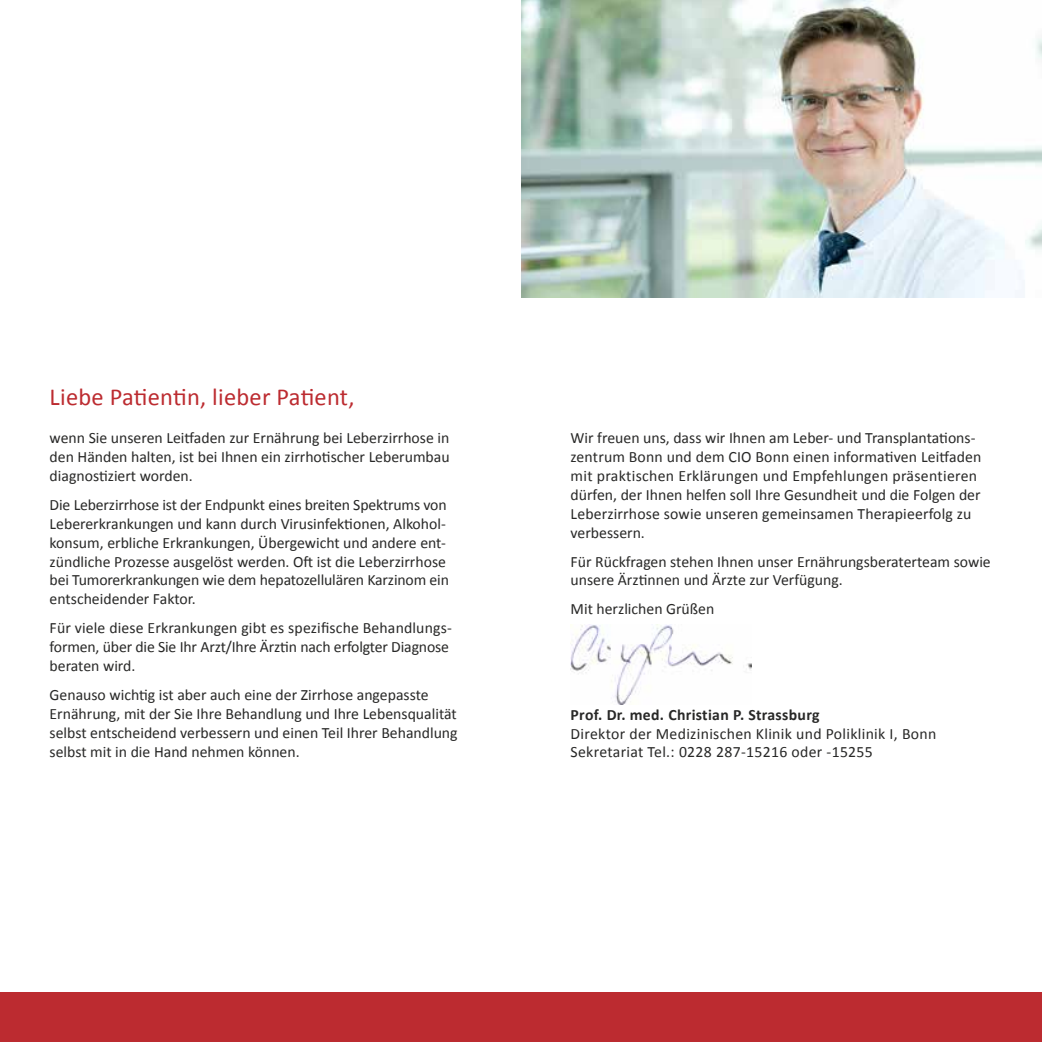
<style>
.page{position:relative;width:1042px;height:1042px;background:#fff}
.page>*{position:absolute;margin:0;border:0;box-sizing:border-box;transform-origin:0 0}
.t1{font:24.5px "Calibri";letter-spacing:.01em;color:#bc2b30}
.t2{font:15.75px/18.9px "Calibri";color:#282827}
.t3{font:15.75px/18.9px "Calibri";letter-spacing:.02em;color:#282827}
.t4{font:700 15.75px "Calibri";letter-spacing:.02em;color:#282827}
</style>
<div class="page">
<div style="left:0;top:992px;width:536px;height:50px;background:#bc2b30"></div>
<div style="left:505px;top:992px;width:537px;height:50px;background:#bc2b30"></div>
<img style="left:571px;top:624px;width:180px;height:80px">
<img style="left:521px;top:0;width:521px;height:298px">
<h1 class="t1" style="left:50px;top:382px;width:306px">Liebe Patientin, lieber Patient,</h1>
<p class="t2" style="left:50px;top:428px;width:401px;text-align:justify">wenn Sie unseren Leitfaden zur Ernährung bei Leberzirrhose in den Händen halten, ist bei Ihnen ein zirrhotischer Leberumbau diagnostiziert worden.</p>
<p class="t2" style="left:50px;top:495px;width:401px">Die Leberzirrhose ist der Endpunkt eines breiten Spektrums von Lebererkrankungen und kann durch Virusinfektionen, Alkohol&shy;konsum, erbliche Erkrankungen, Übergewicht und andere ent&shy;zündliche Prozesse ausgelöst werden. Oft ist die Leberzirrhose bei Tumorerkrankungen wie dem hepatozellulären Karzinom ein entscheidender Faktor.</p>
<p class="t2" style="left:50px;top:618px;width:404px">Für viele diese Erkrankungen gibt es spezifische Behandlungs&shy;formen, über die Sie Ihr Arzt/Ihre Ärztin nach erfolgter Diagnose beraten wird.</p>
<p class="t2" style="left:50px;top:685px;width:409px">Genauso wichtig ist aber auch eine der Zirrhose angepasste Ernährung, mit der Sie Ihre Behandlung und Ihre Lebensqualität selbst entscheidend verbessern und einen Teil Ihrer Behandlung selbst mit in die Hand nehmen können.</p>
<p class="t2" style="left:570px;top:428px;width:412px">Wir freuen uns, dass wir Ihnen am Leber- und Transplantations&shy;zentrum Bonn und dem CIO Bonn einen informativen Leitfaden mit praktischen Erklärungen und Empfehlungen präsentieren dürfen, der Ihnen helfen soll Ihre Gesundheit und die Folgen der Leberzirrhose sowie unseren gemeinsamen Therapieerfolg zu verbessern.</p>
<p class="t2" style="left:570px;top:552px;width:422px">Für Rückfragen stehen Ihnen unser Ernährungsberaterteam sowie unsere Ärztinnen und Ärzte zur Verfügung.</p>
<p class="t2" style="left:570px;top:599px;width:145px">Mit herzlichen Grüßen</p>
<p class="t4" style="left:570px;top:704px;width:250px">Prof. Dr. med. Christian P. Strassburg</p>
<p class="t3" style="left:570px;top:724px;width:367px">Direktor der Medizinischen Klinik und Poliklinik I, Bonn<br>Sekretariat Tel.: 0228 287-15216 oder -15255</p>
</div>
